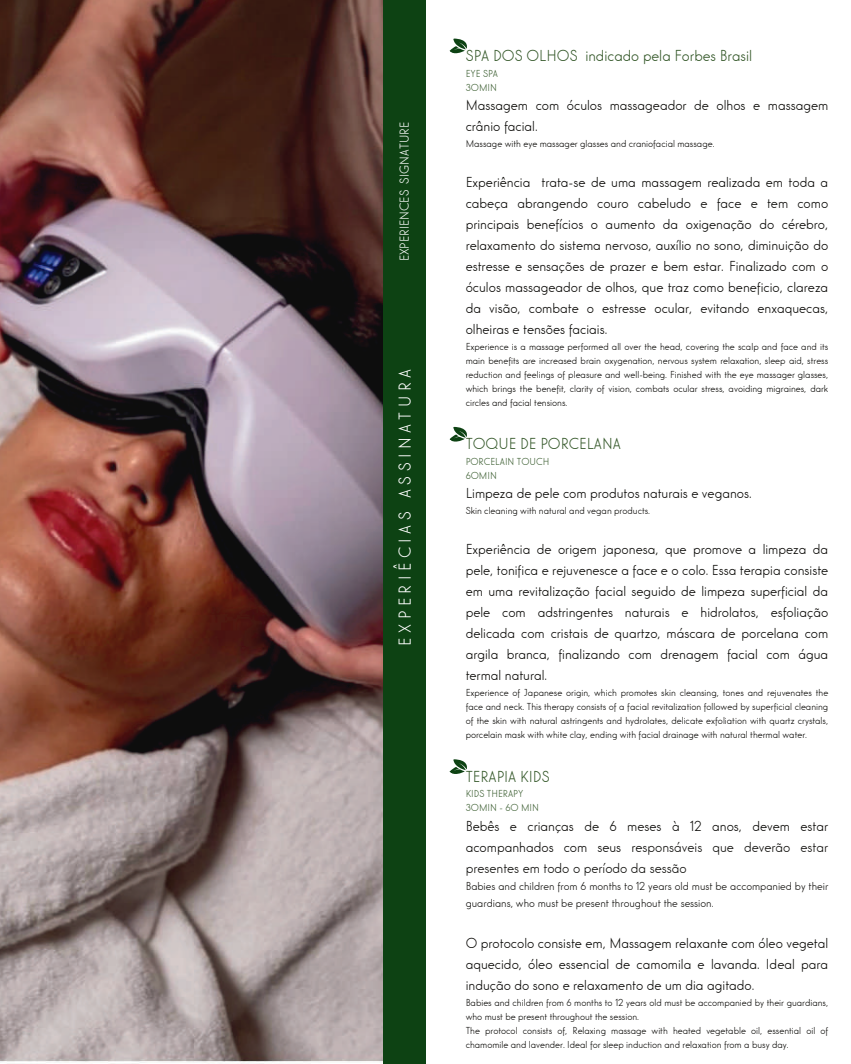
<style>
.page{position:relative;width:851px;height:1064px;background:#fff}
.page>*{position:absolute;margin:0;border:0;box-sizing:border-box;transform-origin:0 0}
.t1{font:18px "Elegant Lux Pro Mager";letter-spacing:.25em;color:#fff}
.t2{font:16.5px "Elegant Lux Pro Mager";color:#335728}
.t3{font:15px/21px "Elegant Lux Pro Mager";color:#080704;text-align:justify}
.t4{font:13.5px "Elegant Lux Pro Mager";color:#fff}
.t5{font:12px/16.6px "Elegant Lux Pro Mager";color:#100f0c}
.t6{font:10.5px/14px "Elegant Lux Pro Mager";color:#080704;text-align:justify}
.t7{font:10.5px/14px "Elegant Lux Pro Mager";color:#335728}
.s1{color:#100f0c}
</style>
<div class="page">
<img style="left:0;top:0;width:383px;height:1063px">
<div style="left:383px;top:0;width:42px;height:1063px;background:#0d4213"></div>
<svg style="left:449px;top:759px;width:18px;height:15px"></svg>
<svg style="left:449px;top:427px;width:18px;height:15px"></svg>
<svg style="left:449px;top:39px;width:18px;height:15px"></svg>
<p class="t4" style="left:396px;top:261px;width:141px;rotate:-90deg">EXPERIENCES SIGNATURE</p>
<p class="t1" style="left:394px;top:645px;width:278px;rotate:-90deg">EXPERIÊCIAS ASSINATURA</p>
<p class="t2" style="left:465px;top:45px;width:288px">SPA DOS OLHOS indicado pela Forbes Brasil</p>
<p class="t7" style="left:465px;top:66px;width:34px">EYE SPA<br>30MIN</p>
<p class="t3" style="left:465px;top:94px;width:364px">Massagem com óculos massageador de olhos e massagem crânio facial.</p>
<p class="t6" style="left:465px;top:136px;width:250px">Massage with eye massager glasses and craniofacial massage.</p>
<p class="t3" style="left:465px;top:171px;width:364px">Experiência trata-se de uma massagem realizada em toda a cabeça abrangendo couro cabeludo e face e tem como principais benefícios o aumento da oxigenação do cérebro, relaxamento do sistema nervoso, auxílio no sono, diminuição do estresse e sensações de prazer e bem estar. Finalizado com o óculos massageador de olhos, que traz como beneficio, clareza da visão, combate o estresse ocular, evitando enxaquecas, olheiras e tensões faciais.</p>
<p class="t6" style="left:465px;top:339px;width:364px">Experience is a massage performed all over the head, covering the scalp and face and its main benefits are increased brain oxygenation, nervous system relaxation, sleep aid, stress reduction and feelings of pleasure and well-being. Finished with the eye massager glasses, which brings the benefit, clarity of vision, combats ocular stress, avoiding migraines, dark circles and facial tensions.</p>
<p class="t2" style="left:465px;top:433px;width:157px">TOQUE DE PORCELANA</p>
<p class="t7" style="left:465px;top:454px;width:85px">PORCELAIN TOUCH<br>60MIN</p>
<p class="t3" style="left:465px;top:482px;width:287px">Limpeza de pele com produtos naturais e veganos.</p>
<p class="t6" style="left:465px;top:503px;width:186px">Skin cleaning with natural and vegan products.</p>
<p class="t3" style="left:465px;top:538px;width:364px">Experiência de origem japonesa, que promove a limpeza da pele, tonifica e rejuvenesce a face e o colo. Essa terapia consiste em uma revitalização facial seguido de limpeza superficial da pele com adstringentes naturais e hidrolatos, esfoliação delicada com cristais de quartzo, máscara de porcelana com argila branca, finalizando com drenagem facial com água termal natural.</p>
<p class="t6" style="left:465px;top:685px;width:364px">Experience of Japanese origin, which promotes skin cleansing, tones and rejuvenates the face and neck. This therapy consists of a facial revitalization followed by superficial cleaning of the skin with natural astringents and hydrolates, delicate exfoliation with quartz crystals, porcelain mask with white clay, ending with facial drainage with natural thermal water.</p>
<p class="t2" style="left:465px;top:765px;width:85px">TERAPIA KIDS</p>
<p class="t7" style="left:465px;top:786px;width:75px">KIDS THERAPY<br>30MIN - 60 MIN</p>
<p class="t3" style="left:465px;top:814px;width:364px">Bebês e crianças de 6 meses à 12 anos, devem estar acompanhados com seus re<span class="s1">sponsáveis que deverão estar presentes em todo o período da sessão</span></p>
<p class="t5" style="left:465px;top:877px;width:364px">Babies and children from 6 months to 12 years old must be accompanied by their guardians, who must be present throughout the session.</p>
<p class="t3" style="left:465px;top:932px;width:364px">O protocolo consiste em, Massagem relaxante com óleo vegetal aquecido, óleo essencial de camomila e lavanda. Ideal para indução do sono e relaxamento de um dia agitado.</p>
<p class="t6" style="left:465px;top:994px;width:364px;text-align:left">Babies and children from 6 months to 12 years old must be accompanied by their guardians, who must be present throughout the session.<br>The protocol consists of, Relaxing massage with heated vegetable oil, essential oil of chamomile and lavender. Ideal for sleep induction and relaxation from a busy day.</p>
</div>
